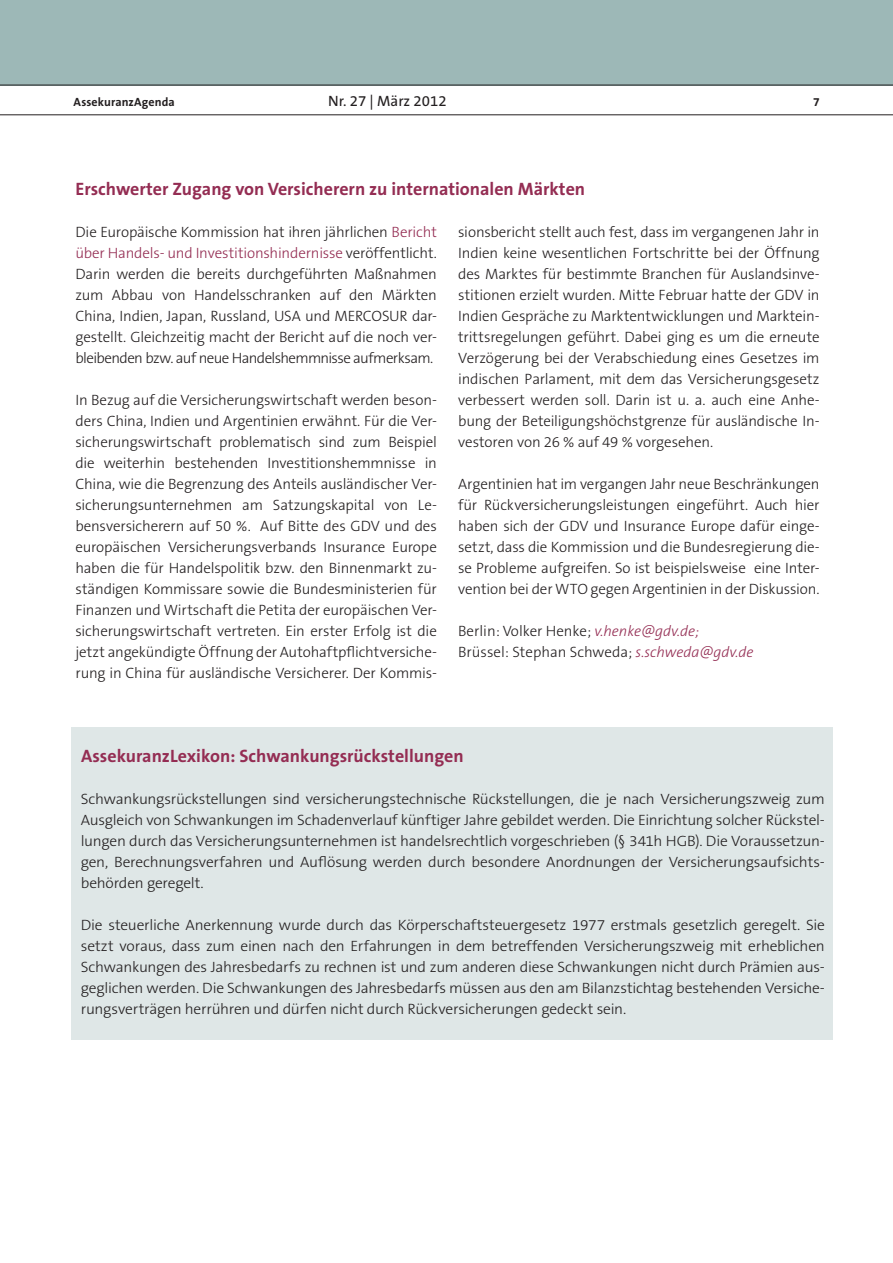
<style>
.page{position:relative;width:893px;height:1263px;background:#fff}
.page>*{position:absolute;margin:0;border:0;box-sizing:border-box;transform-origin:0 0}
.t1{font:700 18px "The Sans B7";color:#942d53}
.t2{font:300 15px/21px "The Sans B3";letter-spacing:-.015em;color:#231f20;text-align:justify}
.t3{font:15px "The Sans B5 Plain";color:#231f20}
.t4{font:700 12px "The Sans B7";letter-spacing:.01em;color:#231f20}
.s1{color:#942d53}
.s2{font-style:italic;color:#942d53}
</style>
<div class="page">
<div style="left:0;top:0;width:893px;height:85px;background:#9db8b7"></div>
<hr style="left:0;top:85px;width:893px;height:1px;background:#231f20">
<hr style="left:0;top:114px;width:893px;height:1px;background:#231f20">
<div style="left:72px;top:727px;width:761px;height:313px;background:#dfe7e7"></div>
<p class="t4" style="left:74px;top:95px;width:103px">AssekuranzAgenda</p>
<p class="t3" style="left:328px;top:93px;width:120px">Nr. 27 | März 2012</p>
<p class="t4" style="left:813px;top:95px;width:8px">7</p>
<p class="t1" style="left:75px;top:179px;width:511px">Erschwerter Zugang von Versicherern zu internationalen Märkten</p>
<p class="t2" style="left:75px;top:222px;width:363px">Die Europäische Kommission hat ihren jährlichen <span class="s1">Bericht über Handels- und Investitionshindernisse</span> veröffentlicht.<br>Darin werden die bereits durchgeführten Maßnahmen zum Abbau von Handelsschranken auf den Märkten China, Indien, Japan, Russland, USA und MERCOSUR dar&shy;gestellt. Gleichzeitig macht der Bericht auf die noch ver&shy;bleibenden bzw. auf neue Handelshemmnisse aufmerksam.</p>
<p class="t2" style="left:75px;top:390px;width:363px">In Bezug auf die Versicherungswirtschaft werden beson&shy;ders China, Indien und Argentinien erwähnt. Für die Ver&shy;sicherungswirtschaft problematisch sind zum Beispiel die weiterhin bestehenden Investitionshemmnisse in China, wie die Begrenzung des Anteils ausländischer Ver&shy;sicherungsunternehmen am Satzungskapital von Le&shy;bensversicherern auf 50 %. Auf Bitte des GDV und des europäischen Versicherungsverbands Insurance Europe haben die für Handelspolitik bzw. den Binnenmarkt zu&shy;ständigen Kommissare sowie die Bundesministerien für Finanzen und Wirtschaft die Petita der europäischen Ver&shy;sicherungswirtschaft vertreten. Ein erster Erfolg ist die jetzt angekündigte Öffnung der Autohaftpflichtversiche&shy;rung in China für ausländische Versicherer. Der Kommis-</p>
<p class="t2" style="left:458px;top:222px;width:363px">sionsbericht stellt auch fest, dass im vergangenen Jahr in Indien keine wesentlichen Fortschritte bei der Öffnung des Marktes für bestimmte Branchen für Auslandsinve&shy;stitionen erzielt wurden. Mitte Februar hatte der GDV in Indien Gespräche zu Marktentwicklungen und Marktein&shy;trittsregelungen geführt. Dabei ging es um die erneute Verzögerung bei der Verabschiedung eines Gesetzes im indischen Parlament, mit dem das Versicherungsgesetz verbessert werden soll. Darin ist u. a. auch eine Anhe&shy;bung der Beteiligungshöchstgrenze für ausländische In&shy;vestoren von 26 % auf 49 % vorgesehen.</p>
<p class="t2" style="left:458px;top:474px;width:363px">Argentinien hat im vergangen Jahr neue Beschränkungen für Rückversicherungsleistungen eingeführt. Auch hier haben sich der GDV und Insurance Europe dafür einge&shy;setzt, dass die Kommission und die Bundesregierung die&shy;se Probleme aufgreifen. So ist beispielsweise eine Inter&shy;vention bei der WTO gegen Argentinien in der Diskussion.</p>
<p class="t2" style="left:458px;top:621px;width:297px">Berlin: Volker Henke; <span class="s2">v.henke@gdv.de;<br></span>Brüssel: Stephan Schweda; <span class="s2">s.schweda@gdv.de</span></p>
<p class="t1" style="left:81px;top:747px;width:384px">AssekuranzLexikon: Schwankungsrückstellungen</p>
<p class="t2" style="left:81px;top:789px;width:746px">Schwankungsrückstellungen sind versicherungstechnische Rückstellungen, die je nach Versicherungszweig zum Ausgleich von Schwankungen im Schadenverlauf künftiger Jahre gebildet werden. Die Einrichtung solcher Rückstel&shy;lungen durch das Versicherungsunternehmen ist handelsrechtlich vorgeschrieben (§ 341h HGB). Die Voraussetzun&shy;gen, Berechnungsverfahren und Auflösung werden durch besondere Anordnungen der Versicherungsaufsichts&shy;behörden geregelt.</p>
<p class="t2" style="left:81px;top:915px;width:746px">Die steuerliche Anerkennung wurde durch das Körperschaftsteuergesetz 1977 erstmals gesetzlich geregelt. Sie setzt voraus, dass zum einen nach den Erfahrungen in dem betreffenden Versicherungszweig mit erheblichen Schwankungen des Jahresbedarfs zu rechnen ist und zum anderen diese Schwankungen nicht durch Prämien aus&shy;geglichen werden. Die Schwankungen des Jahresbedarfs müssen aus den am Bilanzstichtag bestehenden Versiche&shy;rungsverträgen herrühren und dürfen nicht durch Rückversicherungen gedeckt sein.</p>
</div>
